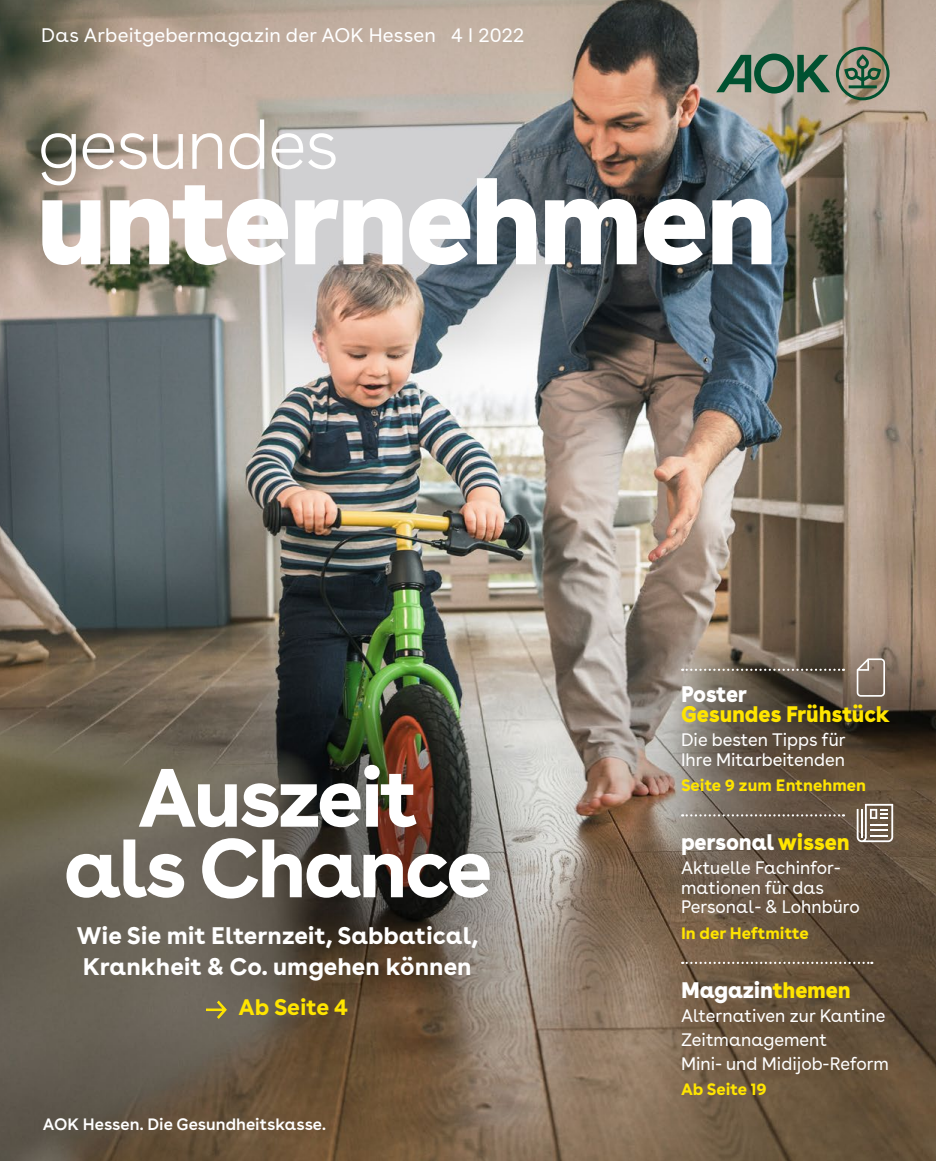
<style>
.page{position:relative;width:936px;height:1161px;background:#fff}
.page>*{position:absolute;margin:0;border:0;box-sizing:border-box;transform-origin:0 0}
.t1{font:900 123px "Buenos Aires";letter-spacing:-.03em;color:#fff}
.t2{font:700 82.5px/70.5px "AOK Buenos Aires";letter-spacing:-.04em;color:#fff;text-align:center}
.t3{font:300 70.5px "Buenos Aires";letter-spacing:-.02em;color:#fff}
.t4{font:700 24px/31.5px "AOK Buenos Aires";color:#fff}
.t5{font:900 22.5px "Buenos Aires";letter-spacing:-.01em;color:#fff;scale:.95 1}
.t6{font:900 22.5px "Buenos Aires";letter-spacing:-.01em;color:#ffe500;scale:.95 1}
.t7{font:700 22.5px "AOK Buenos Aires";color:#ffe500}
.t8{font:19.5px "AOK Buenos Aires";letter-spacing:.01em;color:#fff}
.t9{font:18px/19.5px "AOK Buenos Aires";color:#fff}
.t10{font:700 16.5px "AOK Buenos Aires";color:#ffe500}
.t11{font:600 16.5px "AOK Buenos Aires";color:#fff}
.s1{color:#ffe500}
</style>
<div class="page">
<img style="left:0;top:0;width:935px;height:1161px">
<svg style="left:682px;top:669px;width:161px;height:2px"></svg>
<svg style="left:682px;top:814px;width:161px;height:2px"></svg>
<svg style="left:682px;top:962px;width:190px;height:2px"></svg>
<svg style="left:856px;top:658px;width:28px;height:39px"></svg>
<svg style="left:856px;top:804px;width:37px;height:38px"></svg>
<hr style="left:860px;top:809px;width:2px;height:28px;background:#fff">
<svg style="left:206px;top:1001px;width:21px;height:17px"></svg>
<svg style="left:716px;top:47px;width:173px;height:53px;background:#828f7b"></svg>
<p class="t8" style="left:41px;top:20px;width:484px">Das Arbeitgebermagazin der AOK Hessen 4 I 2022</p>
<h3 class="t3" style="left:38px;top:89px;width:302px">gesundes</h3>
<h1 class="t1" style="left:36px;top:113px;width:743px">unternehmen</h1>
<h2 class="t2" style="left:64px;top:754px;width:430px">Auszeit<br>als Chance</h2>
<h3 class="t4" style="left:77px;top:917px;width:403px">Wie Sie mit Elternzeit, Sabbatical,<br>Krankheit &amp; Co. umgehen können</h3>
<p class="t7" style="left:238px;top:987px;width:111px">Ab Seite 4</p>
<p class="t11" style="left:43px;top:1111px;width:284px">AOK Hessen. Die Gesundheitskasse.</p>
<p class="t5" style="left:681px;top:675px;width:71px">Poster</p>
<p class="t6" style="left:681px;top:694px;width:221px">Gesundes Frühstück</p>
<p class="t9" style="left:681px;top:729px;width:166px">Die besten Tipps für<br>Ihre Mitarbeitenden</p>
<p class="t10" style="left:681px;top:771px;width:187px">Seite 9 zum Entnehmen</p>
<p class="t5" style="left:681px;top:822px;width:179px">personal <span class="s1">wissen</span></p>
<p class="t9" style="left:681px;top:857px;width:180px">Aktuelle Fachinfor&shy;mationen für das<br>Personal- &amp; Lohnbüro</p>
<p class="t10" style="left:681px;top:919px;width:129px">In der Heftmitte</p>
<p class="t5" style="left:681px;top:970px;width:180px">Magazin<span class="s1">themen</span></p>
<p class="t9" style="left:681px;top:1002px;width:209px;line-height:23.7px">Alternativen zur Kantine<br>Zeitmanagement<br>Mini- und Midijob-Reform</p>
<p class="t10" style="left:681px;top:1075px;width:87px">Ab Seite 19</p>
</div>
